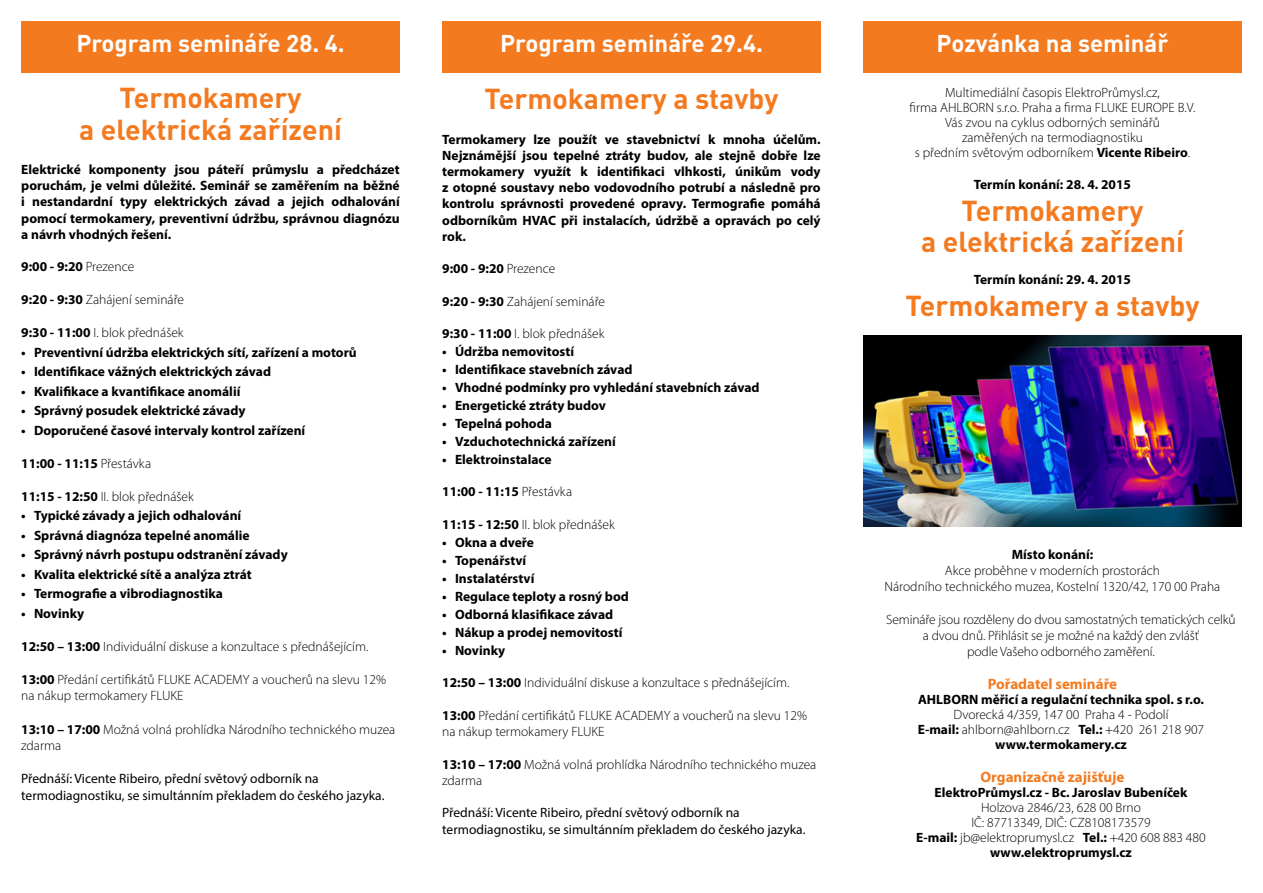
<style>
.page{position:relative;width:1263px;height:893px;background:#fff}
.page>*{position:absolute;margin:0;border:0;box-sizing:border-box;transform-origin:0 0}
.text_9_12_další{font:700 28.5px "DIN Pro";color:#f47a20}
.text_9_12_další-2{font:700 24px "DIN Pro";color:#fff}
.text_9_12_další-3{font:700 15px "Myriad Pro";color:#f47a20}
.text_9_12_další-4{font:700 13.5px/16.2px "Myriad Pro";color:#000;text-align:justify}
.text_9_12_další-5{font:300 13.5px/16.5px "Myriad Pro";color:#000}
.text_9_12_další-6{font:13.5px/16.5px "Myriad Pro";color:#000}
.s1{font-weight:300}
.s2{font-weight:700}
</style>
<div class="page">
<div style="left:442px;top:21px;width:379px;height:51px;background:#f47a20"></div>
<div style="left:863px;top:21px;width:379px;height:51px;background:#f47a20"></div>
<div style="left:21px;top:21px;width:379px;height:51px;background:#f47a20"></div>
<img style="left:863px;top:336px;width:379px;height:190px">
<p class="text_9_12_další-2" style="left:76px;top:27px;width:270px">Program semináře 28. 4.</p>
<p class="text_9_12_další-2" style="left:500px;top:27px;width:264px">Program semináře 29.4.</p>
<p class="text_9_12_další-2" style="left:937px;top:27px;width:233px">Pozvánka na seminář</p>
<p class="text_9_12_další" style="left:119px;top:79px;width:184px">Termokamery</p>
<p class="text_9_12_další" style="left:79px;top:110px;width:264px">a elektrická zařízení</p>
<p class="text_9_12_další-4" style="left:21px;top:161px;width:380px">Elektrické komponenty jsou páteří průmyslu a předcházet poruchám, je velmi důležité. Seminář se zaměřením na běžné i nestandardní typy elektrických závad a jejich odhalování pomocí termokamery, preventivní údržbu, správnou diagnózu a návrh vhodných řešení.</p>
<p class="text_9_12_další-4" style="left:21px;top:258px;width:115px">9:00 - 9:20 <span class="s1">Prezence</span></p>
<p class="text_9_12_další-5" style="left:21px;top:292px;width:164px"><span class="s2">9:20 - 9:30</span> Zahájení semináře</p>
<p class="text_9_12_další-5" style="left:21px;top:325px;width:164px"><span class="s2">9:30 - 11:00</span> I. blok přednášek</p>
<p class="text_9_12_další-4" style="left:21px;top:344px;width:337px">• Preventivní údržba elektrických sítí, zařízení a motorů</p>
<p class="text_9_12_další-4" style="left:21px;top:363px;width:251px">• Identifikace vážných elektrických závad</p>
<p class="text_9_12_další-4" style="left:21px;top:383px;width:221px">• Kvalifikace a kvantifikace anomálií</p>
<p class="text_9_12_další-4" style="left:21px;top:402px;width:226px">• Správný posudek elektrické závady</p>
<p class="text_9_12_další-4" style="left:21px;top:422px;width:286px">• Doporučené časové intervaly kontrol zařízení</p>
<p class="text_9_12_další-4" style="left:21px;top:455px;width:131px">11:00 - 11:15 <span class="s1">Přestávka</span></p>
<p class="text_9_12_další-5" style="left:21px;top:488px;width:174px"><span class="s2">11:15 - 12:50</span> II. blok přednášek</p>
<p class="text_9_12_další-4" style="left:21px;top:507px;width:222px">• Typické závady a jejich odhalování</p>
<p class="text_9_12_další-4" style="left:21px;top:527px;width:230px">• Správná diagnóza tepelné anomálie</p>
<p class="text_9_12_další-4" style="left:21px;top:546px;width:268px">• Správný návrh postupu odstranění závady</p>
<p class="text_9_12_další-4" style="left:21px;top:566px;width:232px">• Kvalita elektrické sítě a analýza ztrát</p>
<p class="text_9_12_další-4" style="left:21px;top:585px;width:203px">• Termografie a vibrodiagnostika</p>
<p class="text_9_12_další-4" style="left:21px;top:605px;width:64px">• Novinky</p>
<p class="text_9_12_další-5" style="left:21px;top:638px;width:349px"><span class="s2">12:50 – 13:00</span> Individuální diskuse a konzultace s přednášejícím.</p>
<p class="text_9_12_další-5" style="left:21px;top:671px;width:366px"><span class="s2">13:00</span> Předání certifikátů FLUKE ACADEMY a voucherů na slevu 12% na nákup termokamery FLUKE</p>
<p class="text_9_12_další-5" style="left:21px;top:721px;width:376px"><span class="s2">13:10 – 17:00</span> Možná volná prohlídka Národního technického muzea zdarma</p>
<p class="text_9_12_další-6" style="left:21px;top:770px;width:365px">Přednáší: Vicente Ribeiro, přední světový odborník na termodiagnostiku, se simultánním překladem do českého jazyka.</p>
<p class="text_9_12_další-5" style="left:945px;top:84px;width:216px">Multimediální časopis ElektroPrůmysl.cz,</p>
<p class="text_9_12_další-5" style="left:909px;top:99px;width:287px">firma AHLBORN s.r.o. Praha a firma FLUKE EUROPE B.V.</p>
<p class="text_9_12_další-5" style="left:945px;top:114px;width:216px">Vás zvou na cyklus odborných seminářů</p>
<p class="text_9_12_další-5" style="left:962px;top:129px;width:182px">zaměřených na termodiagnostiku</p>
<p class="text_9_12_další-5" style="left:915px;top:144px;width:277px">s předním světovým odborníkem <span class="s2">Vicente Ribeiro</span>.</p>
<p class="text_9_12_další-4" style="left:974px;top:176px;width:159px">Termín konání: 28. 4. 2015</p>
<p class="text_9_12_další" style="left:961px;top:191px;width:184px">Termokamery</p>
<p class="text_9_12_další" style="left:921px;top:222px;width:264px">a elektrická zařízení</p>
<p class="text_9_12_další-4" style="left:974px;top:271px;width:159px">Termín konání: 29. 4. 2015</p>
<p class="text_9_12_další" style="left:905px;top:286px;width:295px">Termokamery a stavby</p>
<p class="text_9_12_další" style="left:484px;top:80px;width:295px">Termokamery a stavby</p>
<p class="text_9_12_další-4" style="left:442px;top:130px;width:380px">Termokamery lze použít ve stavebnictví k mnoha účelům.<br>Nejznámější jsou tepelné ztráty budov, ale stejně dobře lze termokamery využít k identifikaci vlhkosti, únikům vody z otopné soustavy nebo vodovodního potrubí a následně pro kontrolu správnosti provedené opravy. Termografie pomáhá odborníkům HVAC při instalacích, údržbě a opravách po celý rok.</p>
<p class="text_9_12_další-4" style="left:442px;top:260px;width:115px">9:00 - 9:20 <span class="s1">Prezence</span></p>
<p class="text_9_12_další-5" style="left:442px;top:293px;width:164px"><span class="s2">9:20 - 9:30</span> Zahájení semináře</p>
<p class="text_9_12_další-5" style="left:442px;top:325px;width:164px"><span class="s2">9:30 - 11:00</span> I. blok přednášek</p>
<p class="text_9_12_další-4" style="left:442px;top:343px;width:133px">• Údržba nemovitostí</p>
<p class="text_9_12_další-4" style="left:442px;top:361px;width:192px">• Identifikace stavebních závad</p>
<p class="text_9_12_další-4" style="left:442px;top:379px;width:319px">• Vhodné podmínky pro vyhledání stavebních závad</p>
<p class="text_9_12_další-4" style="left:442px;top:397px;width:165px">• Energetické ztráty budov</p>
<p class="text_9_12_další-4" style="left:442px;top:415px;width:111px">• Tepelná pohoda</p>
<p class="text_9_12_další-4" style="left:442px;top:433px;width:175px">• Vzduchotechnická zařízení</p>
<p class="text_9_12_další-4" style="left:442px;top:451px;width:111px">• Elektroinstalace</p>
<p class="text_9_12_další-4" style="left:442px;top:483px;width:131px">11:00 - 11:15 <span class="s1">Přestávka</span></p>
<p class="text_9_12_další-5" style="left:442px;top:516px;width:174px"><span class="s2">11:15 - 12:50</span> II. blok přednášek</p>
<p class="text_9_12_další-4" style="left:442px;top:534px;width:93px">• Okna a dveře</p>
<p class="text_9_12_další-4" style="left:442px;top:552px;width:85px">• Topenářství</p>
<p class="text_9_12_další-4" style="left:442px;top:570px;width:94px">• Instalatérství</p>
<p class="text_9_12_další-4" style="left:442px;top:588px;width:188px">• Regulace teploty a rosný bod</p>
<p class="text_9_12_další-4" style="left:442px;top:606px;width:172px">• Odborná klasifikace závad</p>
<p class="text_9_12_další-4" style="left:442px;top:624px;width:182px">• Nákup a prodej nemovitostí</p>
<p class="text_9_12_další-4" style="left:442px;top:642px;width:64px">• Novinky</p>
<p class="text_9_12_další-5" style="left:442px;top:674px;width:349px"><span class="s2">12:50 – 13:00</span> Individuální diskuse a konzultace s přednášejícím.</p>
<p class="text_9_12_další-5" style="left:442px;top:707px;width:366px"><span class="s2">13:00</span> Předání certifikátů FLUKE ACADEMY a voucherů na slevu 12% na nákup termokamery FLUKE</p>
<p class="text_9_12_další-5" style="left:442px;top:756px;width:376px"><span class="s2">13:10 – 17:00</span> Možná volná prohlídka Národního technického muzea zdarma</p>
<p class="text_9_12_další-6" style="left:442px;top:805px;width:365px">Přednáší: Vicente Ribeiro, přední světový odborník na termodiagnostiku, se simultánním překladem do českého jazyka.</p>
<p class="text_9_12_další-4" style="left:1012px;top:546px;width:83px">Místo konání:</p>
<p class="text_9_12_další-5" style="left:945px;top:562px;width:217px">Akce proběhne v moderních prostorách</p>
<p class="text_9_12_další-5" style="left:884px;top:578px;width:337px">Národního technického muzea, Kostelní 1320/42, 170 00 Praha</p>
<p class="text_9_12_další-5" style="left:886px;top:611px;width:351px">Semináře jsou rozděleny do dvou samostatných tematických celků</p>
<p class="text_9_12_další-5" style="left:923px;top:627px;width:278px">a dvou dnů. Přihlásit se je možné na každý den zvlášť</p>
<p class="text_9_12_další-5" style="left:967px;top:643px;width:189px">podle Vašeho odborného zaměření.</p>
<p class="text_9_12_další-3" style="left:988px;top:674px;width:131px">Pořadatel semináře</p>
<p class="text_9_12_další-4" style="left:918px;top:690px;width:287px">AHLBORN měřicí a regulační technika spol. s r.o.</p>
<p class="text_9_12_další-5" style="left:953px;top:706px;width:217px">Dvorecká 4/359, 147 00 Praha 4 - Podolí</p>
<p class="text_9_12_další-5" style="left:918px;top:721px;width:288px"><span class="s2">E-mail:</span> ahlborn@ahlborn.cz <span class="s2">Tel.:</span> +420 261 218 907</p>
<p class="text_9_12_další-4" style="left:995px;top:735px;width:133px">www.termokamery.cz</p>
<p class="text_9_12_další-3" style="left:980px;top:767px;width:145px">Organizačně zajišťuje</p>
<p class="text_9_12_další-4" style="left:934px;top:783px;width:254px">ElektroPrůmysl.cz - Bc. Jaroslav Bubeníček</p>
<p class="text_9_12_další-5" style="left:981px;top:799px;width:161px">Holzova 2846/23, 628 00 Brno</p>
<p class="text_9_12_další-5" style="left:971px;top:814px;width:181px">IČ: 87713349, DIČ: CZ8108173579</p>
<p class="text_9_12_další-5" style="left:916px;top:829px;width:291px"><span class="s2">E-mail:</span> jb@elektroprumysl.cz <span class="s2">Tel.:</span> +420 608 883 480</p>
<p class="text_9_12_další-4" style="left:990px;top:843px;width:143px">www.elektroprumysl.cz</p>
</div>
